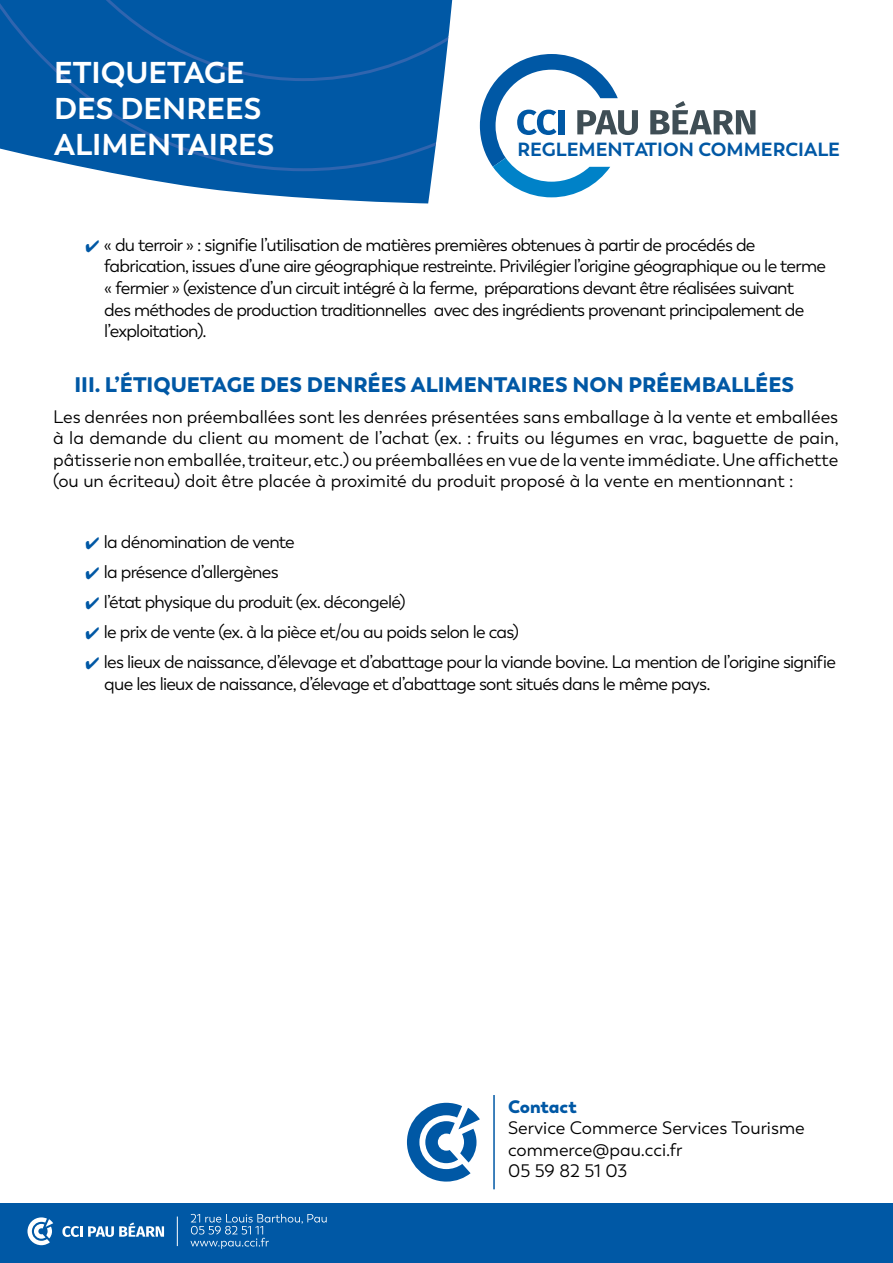
<style>
.page{position:relative;width:893px;height:1263px;background:#fff}
.page>*{position:absolute;margin:0;border:0;box-sizing:border-box;transform-origin:0 0}
.t1{font:700 30px/36px "Trenda";color:#fff}
.t2{font:900 21px "Trenda";color:#0058a5}
.t3{font:700 19.05px "Trenda";color:#0058a5}
.t4{font:18px/21.6px "Trenda";letter-spacing:-.04em;color:#000}
.t5{font:18px/21.6px "Trenda";color:#000}
.t6{font:900 18px "Trenda";letter-spacing:-.005em;color:#0058a5}
.s1{color:#0058a5}
</style>
<div class="page">
<div style="left:0;top:1203px;width:893px;height:60px;background:#0058a5"></div>
<svg style="left:190px;top:1214px;width:137px;height:35px"></svg>
<svg style="left:27px;top:1217px;width:26px;height:28px"></svg>
<svg style="left:62px;top:1222px;width:102px;height:15px"></svg>
<hr style="left:177px;top:1216px;width:1px;height:30px;background:#fff">
<svg style="left:103px;top:171px;width:330px;height:32px;fill:#0058a5"></svg>
<div style="left:0;top:0;width:448px;height:171px;background:#0058a5"></div>
<svg style="left:480px;top:54px;width:158px;height:143px"></svg>
<svg style="left:650px;top:101px;width:105px;height:33px"></svg>
<hr style="left:493px;top:1095px;width:2px;height:94px;background:#0058a5">
<svg style="left:407px;top:1103px;width:73px;height:78px"></svg>
<h1 class="t1" style="left:54px;top:55px;width:222px">ETIQUETAGE<br>DES DENREES<br>ALIMENTAIRES</h1>
<p class="t3" style="left:518px;top:138px;width:324px">REGLEMENTATION COMMERCIALE</p>
<p class="t4" style="left:104px;top:234px;width:723px;text-indent:-19px"><span class="s1">✔</span> « du terroir » : signifie l’utilisation de matières premières obtenues à partir de procédés de fabrication, issues d’une aire géographique restreinte. Privilégier l’origine géographique ou le terme « fermier » (existence d’un circuit intégré à la ferme, préparations devant être réalisées suivant<br>des méthodes de production traditionnelles avec des ingrédients provenant principalement de l’exploitation).</p>
<p class="t2" style="left:75px;top:372px;width:721px">III. L’ÉTIQUETAGE DES DENRÉES ALIMENTAIRES NON PRÉEMBALLÉES</p>
<p class="t4" style="left:53px;top:406px;width:787px;text-align:justify">Les denrées non préemballées sont les denrées présentées sans emballage à la vente et emballées à la demande du client au moment de l’achat (ex. : fruits ou légumes en vrac, baguette de pain, pâtisserie non emballée, traiteur, etc.) ou préemballées en vue de la vente immédiate. Une affichette (ou un écriteau) doit être placée à proximité du produit proposé à la vente en mentionnant :</p>
<p class="t4" style="left:85px;top:531px;width:211px"><span class="s1">✔</span> la dénomination de vente</p>
<p class="t4" style="left:85px;top:561px;width:195px"><span class="s1">✔</span> la présence d’allergènes</p>
<p class="t4" style="left:85px;top:591px;width:322px"><span class="s1">✔</span> l’état physique du produit (ex. décongelé)</p>
<p class="t4" style="left:85px;top:621px;width:435px"><span class="s1">✔</span> le prix de vente (ex. à la pièce et/ou au poids selon le cas)</p>
<p class="t4" style="left:104px;top:651px;width:733px;text-indent:-19px"><span class="s1">✔</span> les lieux de naissance, d’élevage et d’abattage pour la viande bovine. La mention de l’origine signifie que les lieux de naissance, d’élevage et d’abattage sont situés dans le même pays.</p>
<p class="t6" style="left:508px;top:1095px;width:70px">Contact</p>
<p class="t5" style="left:508px;top:1117px;width:298px">Service Commerce Services Tourisme commerce@pau.cci.fr<br>05 59 82 51 03</p>
</div>
